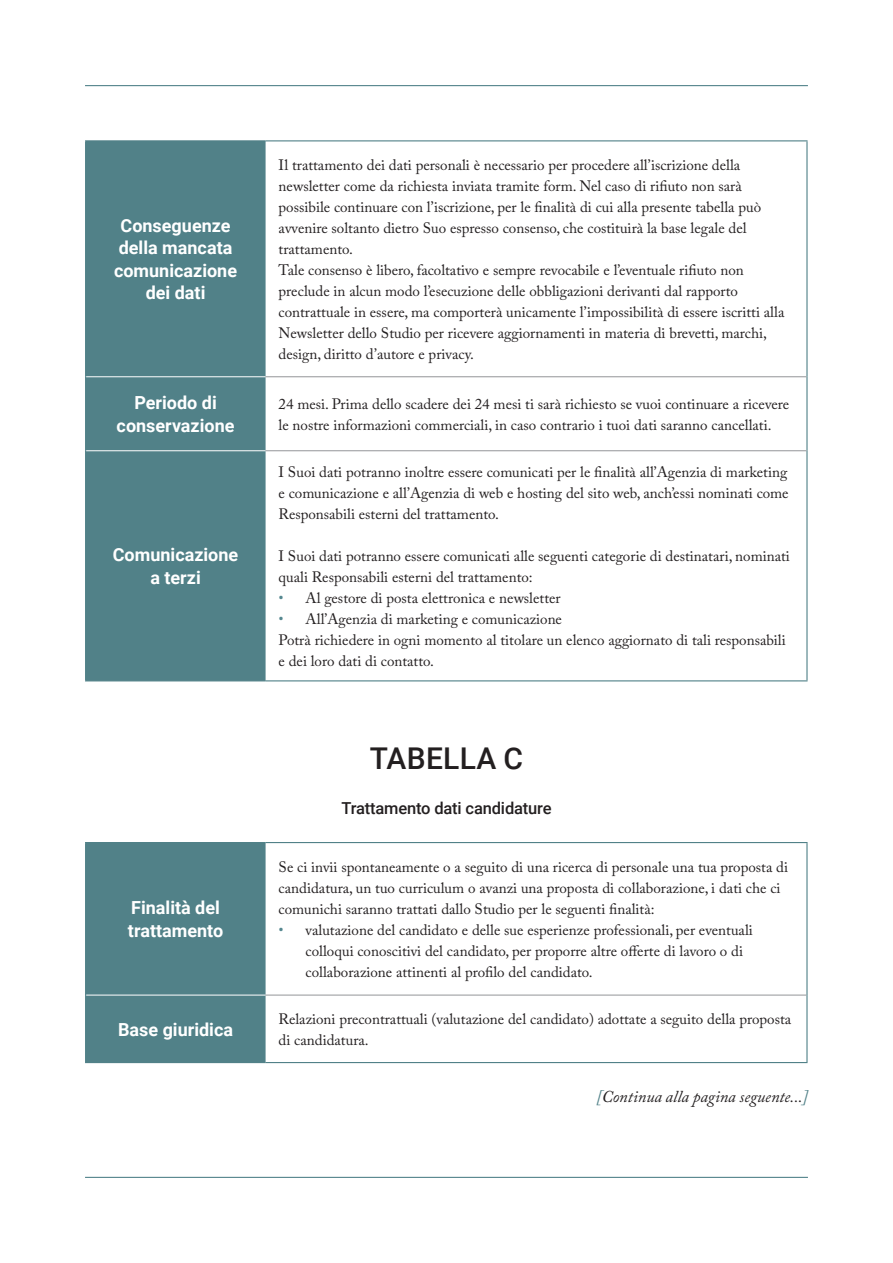
<style>
.page{position:relative;width:893px;height:1263px;background:#fff}
.page>*{position:absolute;margin:0;border:0;box-sizing:border-box;transform-origin:0 0}
.t1{font:500 30px "Roboto";letter-spacing:.01em;color:#231f20}
.t2{font:700 18px/22.5px "Roboto";color:#fff;text-align:center}
.t3{font:italic 16.5px "Adobe Caslon Pro";color:#231f20}
.t4{font:500 16.5px "Roboto";letter-spacing:-.01em;color:#231f20}
.t5{font:15px/21px "Adobe Caslon Pro";color:#231f20}
.s1{font-family:"Roboto";font-weight:500;color:#54878f}
.s2{color:#518188}
</style>
<div class="page">
<hr style="left:85px;top:1177px;width:723px;height:1px;background:#54858c">
<hr style="left:85px;top:85px;width:723px;height:1px;background:#54858c">
<div style="left:86px;top:141px;width:180px;height:539px;background:#518188"></div>
<hr style="left:85px;top:140px;width:181px;height:1px;background:#518188">
<hr style="left:85px;top:141px;width:1px;height:236px;background:#518188">
<hr style="left:266px;top:140px;width:541px;height:1px;background:#518188">
<hr style="left:806px;top:141px;width:1px;height:236px;background:#518188">
<hr style="left:85px;top:377px;width:1px;height:74px;background:#518188">
<hr style="left:806px;top:377px;width:1px;height:74px;background:#518188">
<hr style="left:85px;top:451px;width:1px;height:229px;background:#518188">
<hr style="left:806px;top:451px;width:1px;height:229px;background:#518188">
<hr style="left:85px;top:680px;width:181px;height:1px;background:#518188">
<hr style="left:266px;top:680px;width:541px;height:1px;background:#518188">
<hr style="left:86px;top:376px;width:180px;height:1px;background:#fff">
<hr style="left:86px;top:450px;width:180px;height:1px;background:#fff">
<hr style="left:266px;top:376px;width:540px;height:1px;background:#939598">
<hr style="left:266px;top:450px;width:540px;height:1px;background:#939598">
<div style="left:86px;top:843px;width:180px;height:219px;background:#518188"></div>
<hr style="left:85px;top:842px;width:181px;height:1px;background:#518188">
<hr style="left:85px;top:843px;width:1px;height:152px;background:#518188">
<hr style="left:266px;top:842px;width:541px;height:1px;background:#518188">
<hr style="left:806px;top:843px;width:1px;height:152px;background:#518188">
<hr style="left:85px;top:995px;width:1px;height:67px;background:#518188">
<hr style="left:806px;top:995px;width:1px;height:67px;background:#518188">
<hr style="left:266px;top:1062px;width:541px;height:1px;background:#518188">
<hr style="left:85px;top:1062px;width:181px;height:1px;background:#518188">
<hr style="left:86px;top:995px;width:180px;height:1px;background:#fff">
<hr style="left:266px;top:995px;width:540px;height:1px;background:#939598">
<p class="t2" style="left:114px;top:213px;width:125px">Conseguenze della mancata comunicazione</p>
<p class="t2" style="left:146px;top:281px;width:61px">dei dati</p>
<p class="t5" style="left:279px;top:154px;width:484px">Il trattamento dei dati personali è necessario per procedere all’iscrizione della newsletter come da richiesta inviata tramite form. Nel caso di rifiuto non sarà possibile continuare con l’iscrizione, per le finalità di cui alla presente tabella può avvenire soltanto dietro Suo espresso consenso, che costituirà la base legale del trattamento.</p>
<p class="t5" style="left:279px;top:259px;width:507px">Tale consenso è libero, facoltativo e sempre revocabile e l’eventuale rifiuto non preclude in alcun modo l’esecuzione delle obbligazioni derivanti dal rapporto contrattuale in essere, ma comporterà unicamente l’impossibilità di essere iscritti alla Newsletter dello Studio per ricevere aggiornamenti in materia di brevetti, marchi, design, diritto d’autore e privacy.</p>
<p class="t2" style="left:117px;top:391px;width:119px">Periodo di conservazione</p>
<p class="t5" style="left:279px;top:393px;width:512px">24 mesi. Prima dello scadere dei 24 mesi ti sarà richiesto se vuoi continuare a ricevere le nostre informazioni commerciali, in caso contrario i tuoi dati saranno cancellati.</p>
<p class="t2" style="left:113px;top:543px;width:127px">Comunicazione</p>
<p class="t2" style="left:150px;top:565px;width:52px">a terzi</p>
<p class="t2" style="left:128px;top:896px;width:97px;text-align:left">Finalità del trattamento</p>
<p class="t5" style="left:279px;top:461px;width:512px;text-align:justify">I Suoi dati potranno inoltre essere comunicati per le finalità all’Agenzia di marketing e comunicazione e all’Agenzia di web e hosting del sito web, anch’essi nominati come Responsabili esterni del trattamento.</p>
<p class="t5" style="left:279px;top:545px;width:513px">I Suoi dati potranno essere comunicati alle seguenti categorie di destinatari, nominati quali Responsabili esterni del trattamento:</p>
<p class="t5" style="left:279px;top:587px;width:284px"><span class="s1">•</span> Al gestore di posta elettronica e newsletter</p>
<p class="t5" style="left:279px;top:608px;width:285px"><span class="s1">•</span> All’Agenzia di marketing e comunicazione</p>
<p class="t5" style="left:279px;top:629px;width:509px">Potrà richiedere in ogni momento al titolare un elenco aggiornato di tali responsabili e dei loro dati di contatto.</p>
<p class="t1" style="left:370px;top:737px;width:155px">TABELLA C</p>
<p class="t4" style="left:341px;top:796px;width:212px">Trattamento dati candidature</p>
<p class="t5" style="left:279px;top:856px;width:511px">Se ci invii spontaneamente o a seguito di una ricerca di personale una tua proposta di candidatura, un tuo curriculum o avanzi una proposta di collaborazione, i dati che ci comunichi saranno trattati dallo Studio per le seguenti finalità:</p>
<p class="t5" style="left:306px;top:919px;width:449px;text-indent:-27px"><span class="s1">•</span> valutazione del candidato e delle sue esperienze professionali, per eventuali colloqui conoscitivi del candidato, per proporre altre offerte di lavoro o di collaborazione attinenti al profilo del candidato.</p>
<p class="t2" style="left:118px;top:1017px;width:117px">Base giuridica</p>
<p class="t5" style="left:279px;top:1008px;width:514px">Relazioni precontrattuali (valutazione del candidato) adottate a seguito della proposta di candidatura.</p>
<p class="t3" style="left:596px;top:1086px;width:213px"><span class="s2">[</span>Continua alla pagina seguente...<span class="s2">]</span></p>
</div>
